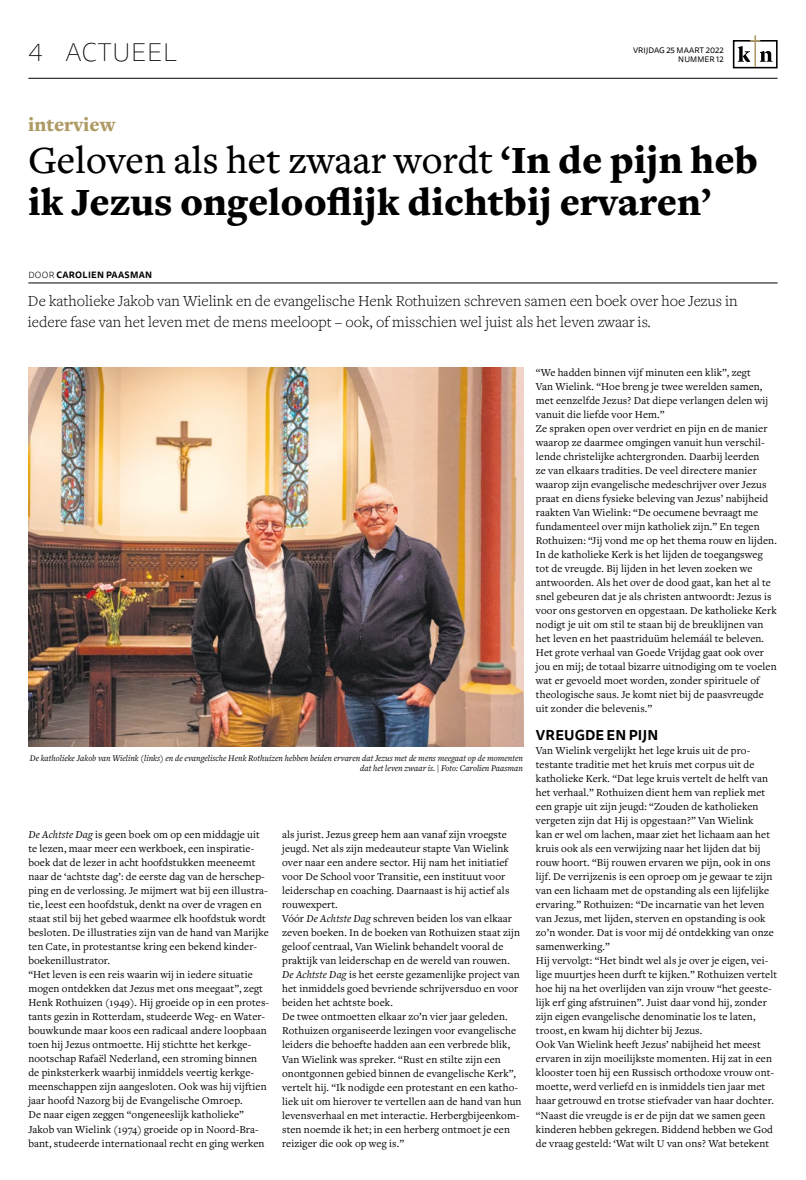
<style>
.page{position:relative;width:806px;height:1180px;background:#fff}
.page>*{position:absolute;margin:0;border:0;box-sizing:border-box;transform-origin:0 0}
.t1{font:900 40px/42px "Freight Text Pro";color:#000}
.t2{font:100 26px "Tisa Sans Pro";letter-spacing:.01em;color:#000}
.t3{font:900 20px "Freight Text Pro";color:#ae9a64}
.t4{font:300 16px/21px "Freight Text Pro";color:#000}
.t5{font:700 14px "Tisa Sans Pro";letter-spacing:.01em;color:#000}
.t6{font:11px/14px "Freight Text Pro";letter-spacing:.01em;color:#000}
.t7{font:italic 9px/10px "Freight Text Pro";color:#000;text-align:right}
.t8{font:700 9px "Tisa Sans Pro";letter-spacing:.03em;color:#000}
.t9{font:8px "Tisa Sans Pro";letter-spacing:.01em;color:#000}
.s1{font-weight:500}
.s2{font-weight:300}
.s3{font-style:italic}
</style>
<div class="page">
<hr style="left:28px;top:78px;width:749px;height:1px;background:#000">
<div style="left:732px;top:40px;width:45px;height:28px;border:2px solid #000"></div>
<svg style="left:737px;top:40px;width:35px;height:22px"></svg>
<hr style="left:754px;top:35px;width:1px;height:32px;background:#ae9a64">
<hr style="left:28px;top:283px;width:749px;height:1px;background:#000">
<img style="left:28px;top:368px;width:495px;height:378px">
<h2 class="t2" style="left:65px;top:36px;width:113px">ACTUEEL</h2>
<h2 class="t2" style="left:28px;top:36px;width:16px">4</h2>
<p class="t9" style="left:632px;top:45px;width:92px">VRIJDAG 25 MAART 2022</p>
<p class="t9" style="left:678px;top:54px;width:47px">NUMMER 12</p>
<h3 class="t3" style="left:28px;top:111px;width:89px">interview</h3>
<h1 class="t1" style="left:28px;top:138px;width:731px"><span class="s1">Geloven als het zwaar wordt</span> ‘In de pijn heb ik Jezus ongelooflijk dichtbij ervaren’</h1>
<p class="t8" style="left:29px;top:268px;width:125px"><span class="s2">DOOR</span> CAROLIEN PAASMAN</p>
<h3 class="t4" style="left:28px;top:290px;width:711px">De katholieke Jakob van Wielink en de evangelische Henk Rothuizen schreven samen een boek over hoe Jezus in iedere fase van het leven met de mens meeloopt – ook, of misschien wel juist als het leven zwaar is.</h3>
<p class="t7" style="left:30px;top:752px;width:494px">De katholieke Jakob van Wielink (links) en de evangelische Henk Rothuizen hebben beiden ervaren dat Jezus met de mens meegaat op de momenten dat het leven zwaar is. | Foto: Carolien Paasman</p>
<p class="t6" style="left:28px;top:827px;width:242px"><span class="s3">De Achtste Dag</span> is geen boek om op een middagje uit te lezen, maar meer een werkboek, een inspiratie&shy;boek dat de lezer in acht hoofdstukken meeneemt naar de ‘achtste dag’: de eerste dag van de herschep&shy;ping en de verlossing. Je mijmert wat bij een illustra&shy;tie, leest een hoofdstuk, denkt na over de vragen en staat stil bij het gebed waarmee elk hoofdstuk wordt besloten. De illustraties zijn van de hand van Marijke ten Cate, in protestantse kring een bekend kinder&shy;boekenillustrator.<br>“Het leven is een reis waarin wij in iedere situatie mogen ontdekken dat Jezus met ons meegaat”, zegt Henk Rothuizen (1949). Hij groeide op in een protes&shy;tants gezin in Rotterdam, studeerde Weg- en Water&shy;bouwkunde maar koos een radicaal andere loopbaan toen hij Jezus ontmoette. Hij stichtte het kerkge&shy;nootschap Rafaël Nederland, een stroming binnen de pinksterkerk waarbij inmiddels veertig kerkge&shy;meenschappen zijn aangesloten. Ook was hij vijftien jaar hoofd Nazorg bij de Evangelische Omroep.<br>De naar eigen zeggen “ongeneeslijk katholieke” Jakob van Wielink (1974) groeide op in Noord-Bra&shy;bant, studeerde internationaal recht en ging werken</p>
<p class="t6" style="left:282px;top:827px;width:241px">als jurist. Jezus greep hem aan vanaf zijn vroegste jeugd. Net als zijn medeauteur stapte Van Wielink over naar een andere sector. Hij nam het initiatief voor De School voor Transitie, een instituut voor leiderschap en coaching. Daarnaast is hij actief als rouwexpert.<br>Vóór <span class="s3">De Achtste Dag</span> schreven beiden los van elkaar zeven boeken. In de boeken van Rothuizen staat zijn geloof centraal, Van Wielink behandelt vooral de praktijk van leiderschap en de wereld van rouwen.<br><span class="s3">De Achtste Dag</span> is het eerste gezamenlijke project van het inmiddels goed bevriende schrijversduo en voor beiden het achtste boek.<br>De twee ontmoetten elkaar zo’n vier jaar geleden.<br>Rothuizen organiseerde lezingen voor evangelische leiders die behoefte hadden aan een verbrede blik, Van Wielink was spreker. “Rust en stilte zijn een onontgonnen gebied binnen de evangelische Kerk”, vertelt hij. “Ik nodigde een protestant en een katho&shy;liek uit om hierover te vertellen aan de hand van hun levensverhaal en met interactie. Herbergbijeenkom&shy;sten noemde ik het; in een herberg ontmoet je een reiziger die ook op weg is.”</p>
<p class="t6" style="left:535px;top:365px;width:242px">“We hadden binnen vijf minuten een klik”, zegt<br>Van Wielink. “Hoe breng je twee werelden samen, met eenzelfde Jezus? Dat diepe verlangen delen wij vanuit die liefde voor Hem.”<br>Ze spraken open over verdriet en pijn en de manier waarop ze daarmee omgingen vanuit hun verschil&shy;lende christelijke achtergronden. Daarbij leerden<br>ze van elkaars tradities. De veel directere manier waarop zijn evangelische medeschrijver over Jezus praat en diens fysieke beleving van Jezus’ nabijheid raakten Van Wielink: “De oecumene bevraagt me fundamenteel over mijn katholiek zijn.” En tegen Rothuizen: “Jij vond me op het thema rouw en lijden.<br>In de katholieke Kerk is het lijden de toegangsweg tot de vreugde. Bij lijden in het leven zoeken we antwoorden. Als het over de dood gaat, kan het al te snel gebeuren dat je als christen antwoordt: Jezus is voor ons gestorven en opgestaan. De katholieke Kerk nodigt je uit om stil te staan bij de breuklijnen van het leven en het paastriduüm helemáál te beleven.<br>Het grote verhaal van Goede Vrijdag gaat ook over jou en mij; de totaal bizarre uitnodiging om te voelen wat er gevoeld moet worden, zonder spirituele of theologische saus. Je komt niet bij de paasvreugde uit zonder die belevenis.”</p>
<p class="t5" style="left:535px;top:724px;width:124px">VREUGDE EN PIJN</p>
<p class="t6" style="left:535px;top:743px;width:243px">Van Wielink vergelijkt het lege kruis uit de pro&shy;testante traditie met het kruis met corpus uit de katholieke Kerk. “Dat lege kruis vertelt de helft van het verhaal.” Rothuizen dient hem van repliek met een grapje uit zijn jeugd: “Zouden de katholieken vergeten zijn dat Hij is opgestaan?” Van Wielink<br>kan er wel om lachen, maar ziet het lichaam aan het kruis ook als een verwijzing naar het lijden dat bij rouw hoort. “Bij rouwen ervaren we pijn, ook in ons lijf. De verrijzenis is een oproep om je gewaar te zijn van een lichaam met de opstanding als een lijfelijke ervaring.” Rothuizen: “De incarnatie van het leven van Jezus, met lijden, sterven en opstanding is ook zo’n wonder. Dat is voor mij dé ontdekking van onze samenwerking.”<br>Hij vervolgt: “Het bindt wel als je over je eigen, vei&shy;lige muurtjes heen durft te kijken.” Rothuizen vertelt hoe hij na het overlijden van zijn vrouw “het geeste&shy;lijk erf ging afstruinen”. Juist daar vond hij, zonder zijn eigen evangelische denominatie los te laten, troost, en kwam hij dichter bij Jezus.<br>Ook Van Wielink heeft Jezus’ nabijheid het meest ervaren in zijn moeilijkste momenten. Hij zat in een klooster toen hij een Russisch orthodoxe vrouw ont&shy;moette, werd verliefd en is inmiddels tien jaar met haar getrouwd en trotse stiefvader van haar dochter. “Naast die vreugde is er de pijn dat we samen geen kinderen hebben gekregen. Biddend hebben we God de vraag gesteld: ‘Wat wilt U van ons? Wat betekent</p>
</div>
